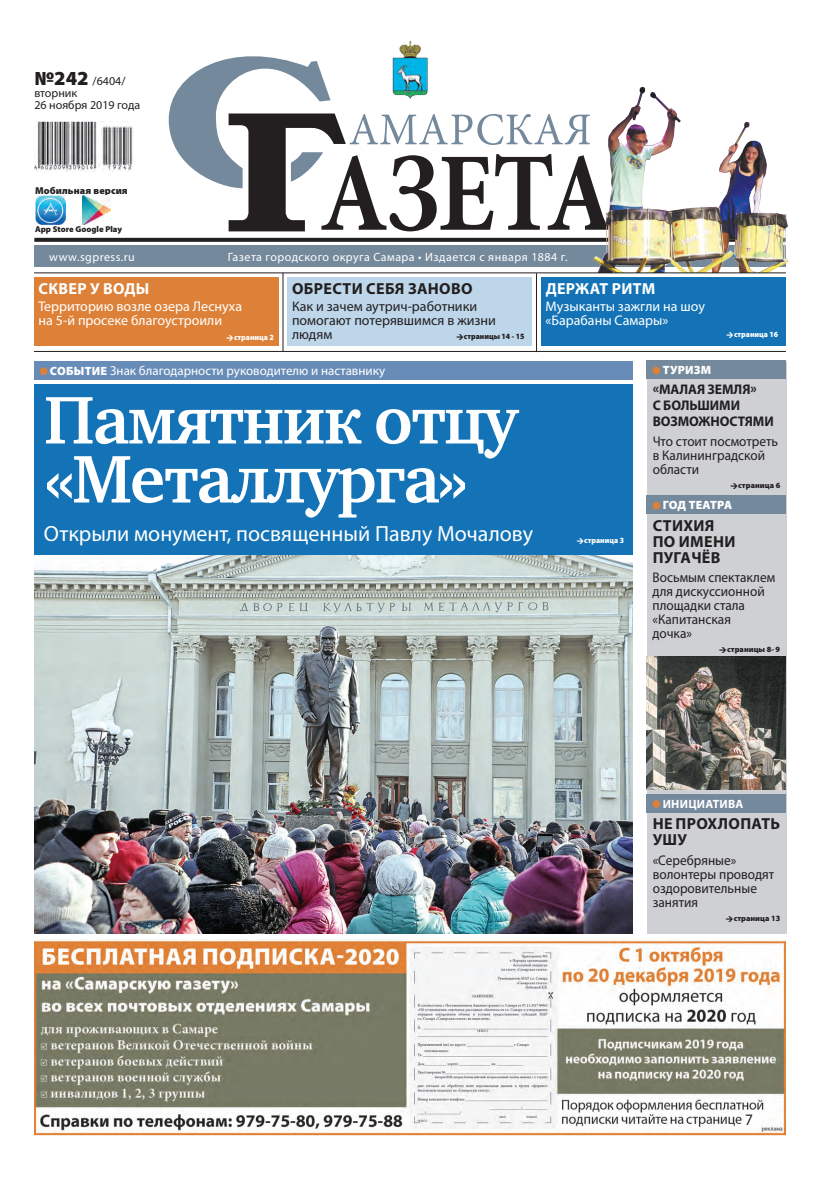
<style>
.page{position:relative;width:820px;height:1191px;background:#fff}
.page>*{position:absolute;margin:0;border:0;box-sizing:border-box;transform-origin:0 0}
.t1{font:700 69px/59px "Charter C";letter-spacing:-.025em;color:#fff}
.t2{font:22px "Myriad Pro";color:#fff}
.t3{font:700 16px/16px "Myriad Pro";letter-spacing:.02em;color:#231f20}
.t4{font:700 16px "Myriad Pro";letter-spacing:.02em;color:#fff}
.t5{font:16px "Myriad Pro";color:#231f20;scale:.95 1}
.t6{font:14px/14px "Myriad Pro";color:#231f20;scale:.95 1}
.t7{font:14px/14px "Myriad Pro";color:#fff}
.t8{font:14px/14px "Myriad Pro";color:#231f20}
.t9{font:700 14px/16px "Myriad Pro";letter-spacing:-.005em;color:#231f20}
.t10{font:13px "Myriad Pro";color:#fff}
.t11{font:12px "Myriad Pro";letter-spacing:.04em;color:#fff}
.t12{font:12px/12px "Myriad Pro";color:#231f20}
.t13{font:700 12px "Myriad Pro";letter-spacing:.02em;color:#fff}
.t14{font:900 12px "Myriad Pro";letter-spacing:-.005em;color:#fff}
.t15{font:900 12px "Myriad Pro";letter-spacing:.02em;color:#fff}
.t16{font:900 10px "Myriad Pro";letter-spacing:.01em;color:#231f20}
.t17{font:900 8.5px "Myriad Pro";color:#231f20}
.t18{font:900 8px "Myriad Pro";color:#231f20}
.t19{font:900 8px "Myriad Pro";color:#fff;scale:.95 1}
.t20{font:900 8px "Myriad Pro";color:#231f20;scale:.95 1}
.s1{font-weight:900;font-size:20px}
.s2{font-weight:900;font-size:12px}
</style>
<div class="page">
<img style="left:34px;top:554px;width:598px;height:379px">
<div style="left:34px;top:384px;width:598px;height:170px;background:#1373b6"></div>
<div style="left:646px;top:362px;width:139px;height:571px;background:#ced0d3"></div>
<div style="left:34px;top:246px;width:751px;height:21px;background:#75899d"></div>
<hr style="left:34px;top:351px;width:751px;height:1px;background:#231f20">
<div style="left:287px;top:277px;width:244px;height:68px;background:#bdd6ea"></div>
<div style="left:34px;top:277px;width:244px;height:68px;background:#de8138"></div>
<hr style="left:282px;top:273px;width:1px;height:79px;background:#231f20">
<hr style="left:536px;top:273px;width:1px;height:79px;background:#231f20">
<svg style="left:34px;top:238px;width:555px;height:4px;background:#2c2829"></svg>
<img style="left:34px;top:122px;width:99px;height:49px">
<img style="left:35px;top:195px;width:30px;height:30px">
<img style="left:83px;top:195px;width:27px;height:30px">
<svg style="left:169px;top:41px;width:420px;height:190px"></svg>
<div style="left:541px;top:277px;width:244px;height:68px;background:#1373b6"></div>
<div style="left:646px;top:360px;width:139px;height:19px;background:#75899d"></div>
<div style="left:652px;top:367px;width:7px;height:7px;background:#de8138;border-radius:50%"></div>
<div style="left:646px;top:794px;width:139px;height:18px;background:#75899d"></div>
<div style="left:652px;top:800px;width:7px;height:8px;background:#de8138;border-radius:50%"></div>
<div style="left:646px;top:495px;width:139px;height:19px;background:#75899d"></div>
<div style="left:652px;top:502px;width:7px;height:7px;background:#de8138;border-radius:50%"></div>
<div style="left:34px;top:361px;width:598px;height:18px;background:#678cb8"></div>
<div style="left:40px;top:367px;width:7px;height:8px;background:#de8138;border-radius:50%"></div>
<img style="left:34px;top:939px;width:751px;height:196px">
<div style="left:746px;top:1111px;width:16px;height:15px;background:#fff;border-radius:50%"></div>
<div style="left:745px;top:1111px;width:17px;height:16px;border:1px solid #fff;border-radius:50%"></div>
<img style="left:646px;top:657px;width:139px;height:132px">
<img style="left:589px;top:86px;width:199px;height:187px">
<hr style="left:34px;top:272px;width:751px;height:1px;background:#231f20">
<p class="t12" style="left:34px;top:75px;width:107px"><span class="s1">№242</span> /6404/ вторник<br>26 ноября 2019 года</p>
<p class="t16" style="left:35px;top:184px;width:94px">Мобильная версия</p>
<p class="t17" style="left:35px;top:224px;width:88px">App Store Google Play</p>
<p class="t11" style="left:49px;top:249px;width:87px">www.sgpress.ru</p>
<p class="t11" style="left:228px;top:249px;width:341px">Газета городского округа Самара • Издается с января 1884 г.</p>
<p class="t4" style="left:39px;top:278px;width:112px">СКВЕР У ВОДЫ</p>
<p class="t7" style="left:38px;top:299px;width:205px">Территорию возле озера Леснуха на 5-й просеке благоустроили</p>
<p class="t19" style="left:234px;top:333px;width:43px">страница 2</p>
<p class="t3" style="left:292px;top:280px;width:182px">ОБРЕСТИ СЕБЯ ЗАНОВО</p>
<p class="t8" style="left:292px;top:299px;width:205px">Как и зачем аутрич-работники помогают потерявшимся в жизни людям</p>
<p class="t20" style="left:464px;top:331px;width:65px">страницы 14 - 15</p>
<p class="t10" style="left:50px;top:363px;width:336px"><span class="s2">СОБЫТИЕ</span> Знак благодарности руководителю и наставнику</p>
<h1 class="t1" style="left:44px;top:391px;width:475px">Памятник отцу «Металлурга»</h1>
<h2 class="t2" style="left:44px;top:520px;width:490px">Открыли монумент, посвященный Павлу Мочалову</h2>
<p class="t4" style="left:545px;top:278px;width:111px">ДЕРЖАТ РИТМ</p>
<p class="t7" style="left:545px;top:299px;width:161px">Музыканты зажгли на шоу «Барабаны Самары»</p>
<p class="t15" style="left:662px;top:363px;width:50px">ТУРИЗМ</p>
<p class="t9" style="left:652px;top:381px;width:122px">«МАЛАЯ ЗЕМЛЯ»<br>С БОЛЬШИМИ<br>ВОЗМОЖНОСТЯМИ</p>
<p class="t6" style="left:652px;top:433px;width:133px">Что стоит посмотреть в Калининградской области</p>
<p class="t18" style="left:738px;top:480px;width:43px">страница 6</p>
<p class="t19" style="left:733px;top:330px;width:48px">страница 16</p>
<p class="t19" style="left:584px;top:536px;width:43px">страница 3</p>
<p class="t14" style="left:662px;top:498px;width:71px">ГОД ТЕАТРА</p>
<p class="t3" style="left:652px;top:516px;width:84px">СТИХИЯ<br>ПО ИМЕНИ<br>ПУГАЧЁВ</p>
<p class="t6" style="left:652px;top:570px;width:130px">Восьмым спектаклем для дискуссионной площадки стала «Капитанская<br>дочка»</p>
<p class="t18" style="left:726px;top:645px;width:54px">страницы 8- 9</p>
<p class="t13" style="left:662px;top:796px;width:82px">ИНИЦИАТИВА</p>
<p class="t3" style="left:652px;top:815px;width:129px">НЕ ПРОХЛОПАТЬ<br>УШУ</p>
<p class="t6" style="left:652px;top:852px;width:129px">«Серебряные» волонтеры проводят оздоровительные занятия</p>
<p class="t18" style="left:733px;top:913px;width:48px">страница 13</p>
<p class="t5" style="left:745px;top:1109px;width:10px">7</p>
</div>
